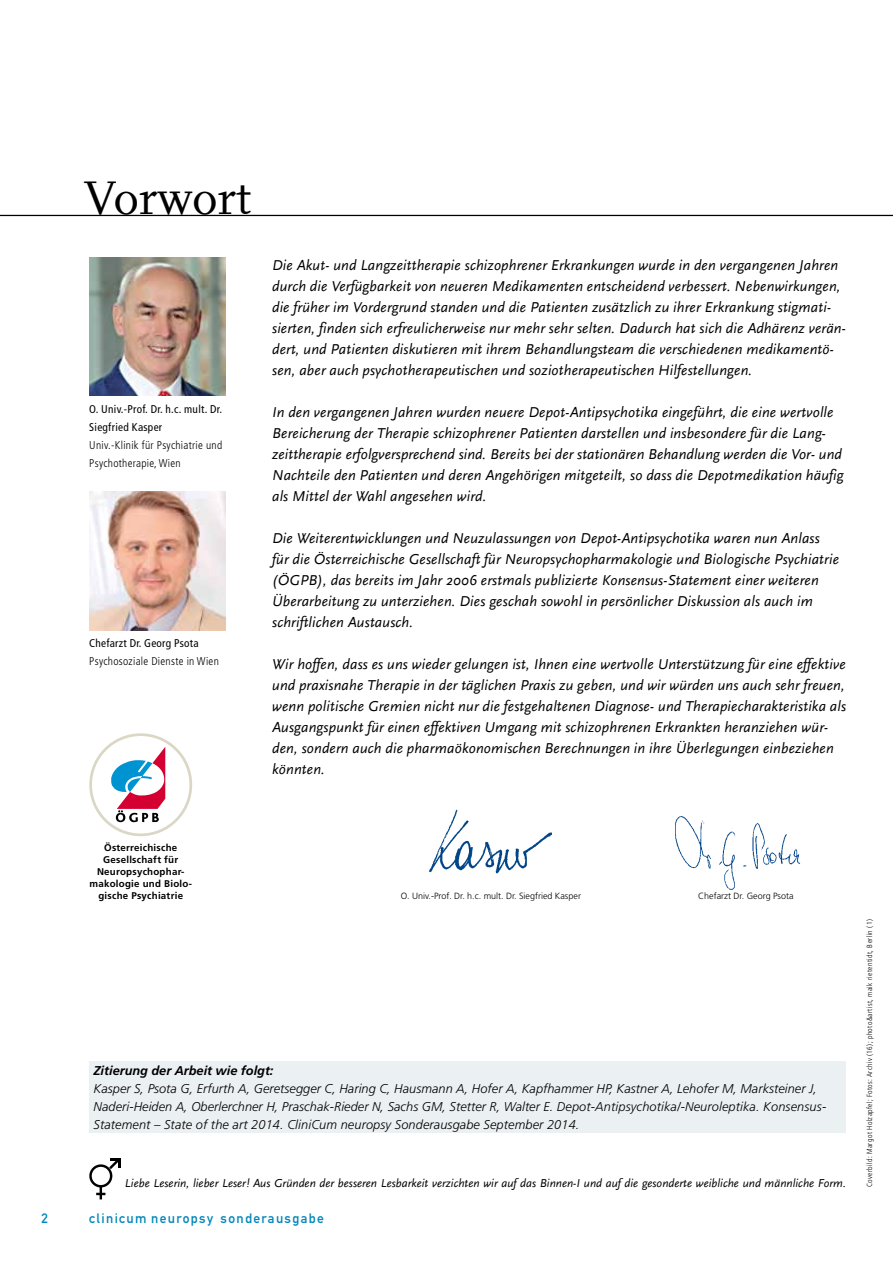
<style>
.page{position:relative;width:893px;height:1263px;background:#fff}
.page>*{position:absolute;margin:0;border:0;box-sizing:border-box;transform-origin:0 0}
.t1{font:49.5px "Scala";color:#000}
.t2{font:italic 15px/21px "Scala Sans";letter-spacing:.01em;color:#000}
.t3{font:13.5px "DIN Mittelschrift Std";letter-spacing:.1em;color:#0087bb}
.t4{font:italic 300 12.75px/18px "Frutiger LT Std";letter-spacing:.005em;color:#000}
.t5{font:italic 700 12.75px "Frutiger LT Std";color:#000}
.t6{font:italic 12px "Scala Sans";color:#000}
.t7{font:300 condensed 11.25px/18px "Frutiger LT Std";letter-spacing:.025em;color:#000}
.t8{font:condensed 11.25px/18px "Frutiger LT Std";letter-spacing:.025em;color:#000}
.t9{font:700 9.75px/12px "Frutiger LT Std";letter-spacing:.025em;color:#000;text-align:center}
.t10{font:300 9px "Frutiger LT Std";color:#000}
.t11{font:300 condensed 7.5px "Frutiger LT Std";letter-spacing:.05em;color:#000}
</style>
<div class="page">
<hr style="left:0;top:215px;width:893px;height:1px;background:#000">
<img style="left:89px;top:492px;width:136px;height:138px">
<img style="left:429px;top:809px;width:123px;height:65px">
<img style="left:675px;top:816px;width:125px;height:74px">
<svg style="left:111px;top:747px;width:54px;height:75px"></svg>
<div style="left:89px;top:733px;width:103px;height:103px;border:3px solid #dad7c5;border-radius:50%"></div>
<div style="left:89px;top:1164px;width:23px;height:23px;border:2px solid #000;border-radius:50%"></div>
<svg style="left:96px;top:1186px;width:9px;height:13px"></svg>
<svg style="left:107px;top:1158px;width:14px;height:14px"></svg>
<div style="left:89px;top:1061px;width:757px;height:72px;background:#ebf0f3"></div>
<img style="left:89px;top:257px;width:136px;height:138px">
<h1 class="t1" style="left:84px;top:169px;width:168px">Vorwort</h1>
<p class="t8" style="left:89px;top:400px;width:134px">O. Univ.-Prof. Dr. h.c. mult. Dr.<br>Siegfried Kasper</p>
<p class="t7" style="left:89px;top:436px;width:135px">Univ.-Klinik für Psychiatrie und<br>Psychotherapie, Wien</p>
<p class="t8" style="left:89px;top:634px;width:111px">Chefarzt Dr. Georg Psota</p>
<p class="t7" style="left:89px;top:652px;width:131px">Psychosoziale Dienste in Wien</p>
<p class="t2" style="left:272px;top:254px;width:575px">Die Akut- und Langzeittherapie schizophrener Erkrankungen wurde in den vergangenen Jahren durch die Verfügbarkeit von neueren Medikamenten entscheidend verbessert. Nebenwirkungen, die früher im Vordergrund standen und die Patienten zusätzlich zu ihrer Erkrankung stigmati&shy;sierten, finden sich erfreulicherweise nur mehr sehr selten. Dadurch hat sich die Adhärenz verän&shy;dert, und Patienten diskutieren mit ihrem Behandlungsteam die verschiedenen medikamentö&shy;sen, aber auch psychotherapeutischen und soziotherapeutischen Hilfestellungen.</p>
<p class="t2" style="left:272px;top:401px;width:573px">In den vergangenen Jahren wurden neuere Depot-Antipsychotika eingeführt, die eine wertvolle Bereicherung der Therapie schizophrener Patienten darstellen und insbesondere für die Lang&shy;zeittherapie erfolgversprechend sind. Bereits bei der stationären Behandlung werden die Vor- und Nachteile den Patienten und deren Angehörigen mitgeteilt, so dass die Depotmedikation häufig als Mittel der Wahl angesehen wird.</p>
<p class="t2" style="left:272px;top:527px;width:568px">Die Weiterentwicklungen und Neuzulassungen von Depot-Antipsychotika waren nun Anlass für die Österreichische Gesellschaft für Neuropsychopharmakologie und Biologische Psychiatrie (ÖGPB), das bereits im Jahr 2006 erstmals publizierte Konsensus-Statement einer weiteren Überarbeitung zu unterziehen. Dies geschah sowohl in persönlicher Diskussion als auch im schriftlichen Austausch.</p>
<p class="t2" style="left:272px;top:653px;width:575px">Wir hoffen, dass es uns wieder gelungen ist, Ihnen eine wertvolle Unterstützung für eine effektive und praxisnahe Therapie in der täglichen Praxis zu geben, und wir würden uns auch sehr freuen, wenn politische Gremien nicht nur die festgehaltenen Diagnose- und Therapiecharakteristika als Ausgangspunkt für einen effektiven Umgang mit schizophrenen Erkrankten heranziehen wür&shy;den, sondern auch die pharmaökonomischen Berechnungen in ihre Überlegungen einbeziehen könnten.</p>
<p class="t9" style="left:90px;top:842px;width:104px">Österreichische<br>Gesellschaft für<br>Neuropsychophar&shy;makologie und Biolo&shy;gische Psychiatrie</p>
<p class="t10" style="left:401px;top:891px;width:182px">O. Univ.-Prof. Dr. h.c. mult. Dr. Siegfried Kasper</p>
<p class="t10" style="left:698px;top:891px;width:97px">Chefarzt Dr. Georg Psota</p>
<p class="t5" style="left:94px;top:1063px;width:181px">Zitierung der Arbeit wie folgt:</p>
<p class="t4" style="left:94px;top:1079px;width:734px">Kasper S, Psota G, Erfurth A, Geretsegger C, Haring C, Hausmann A, Hofer A, Kapfhammer HP, Kastner A, Lehofer M, Marksteiner J,<br>Naderi-Heiden A, Oberlerchner H, Praschak-Rieder N, Sachs GM, Stetter R, Walter E. Depot-Antipsychotika/-Neuroleptika. Konsensus-<br>Statement – State of the art 2014. CliniCum neuropsy Sonderausgabe September 2014.</p>
<p class="t6" style="left:125px;top:1177px;width:723px">Liebe Leserin, lieber Leser! Aus Gründen der besseren Lesbarkeit verzichten wir auf das Binnen-I und auf die gesonderte weibliche und männliche Form.</p>
<p class="t3" style="left:41px;top:1210px;width:8px">2</p>
<p class="t3" style="left:89px;top:1210px;width:236px">clinicum neuropsy sonderausgabe</p>
<p class="t11" style="left:865px;top:1187px;width:269px;rotate:-90deg">Coverbild: Margot Holzapfel; Fotos: Archiv (16); photo&amp;artist, maik rietentidt, Berlin (1)</p>
</div>
